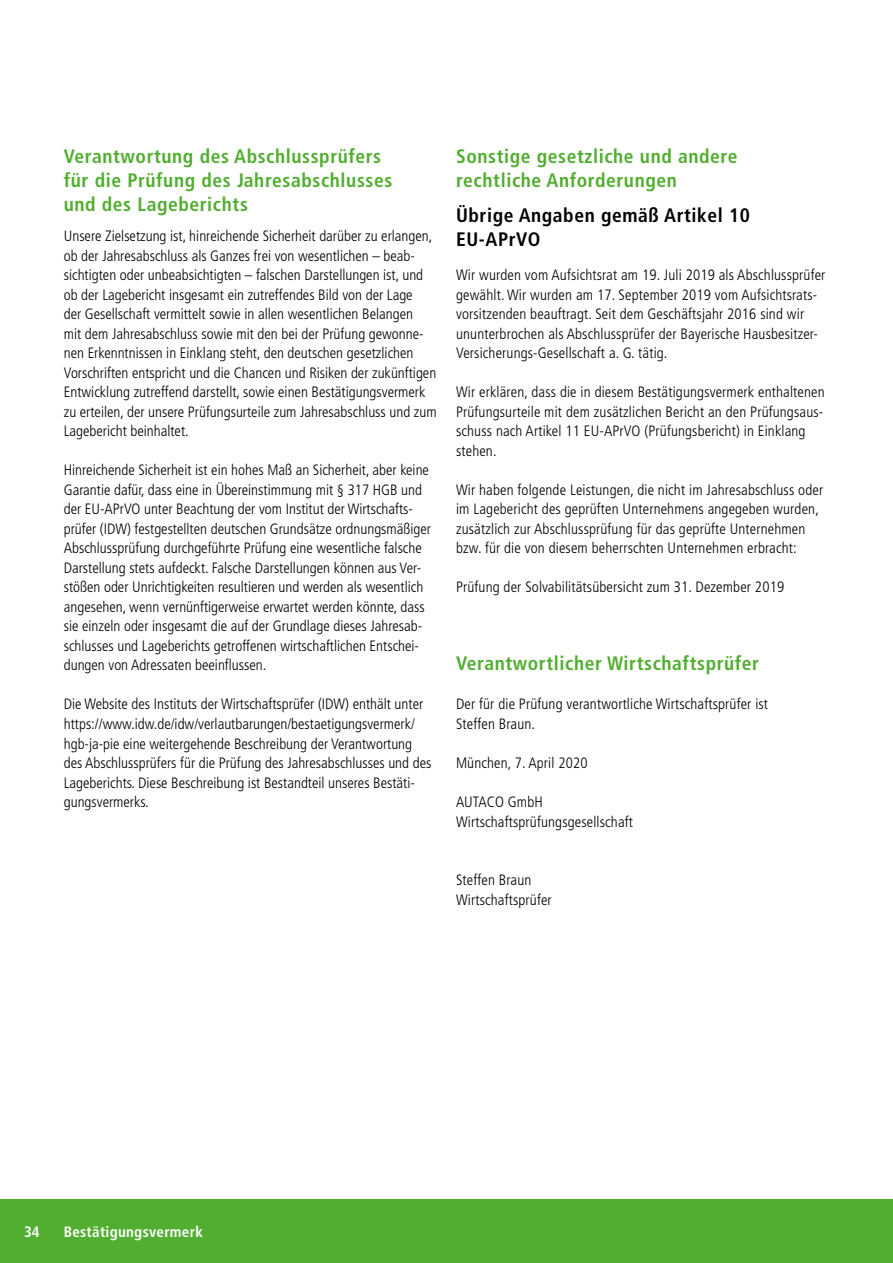
<style>
.page{position:relative;width:893px;height:1263px;background:#fff}
.page>*{position:absolute;margin:0;border:0;box-sizing:border-box;transform-origin:0 0}
.t1{font:700 condensed 19.5px/24px "Frutiger";letter-spacing:.03em;color:#51ae30}
.t2{font:700 condensed 19.5px/24px "Frutiger";letter-spacing:.03em;color:#000}
.t3{font:300 condensed 15px/19.5px "Frutiger";color:#000}
.t4{font:700 condensed 15px "Frutiger";letter-spacing:.02em;color:#fff}
</style>
<div class="page">
<div style="left:0;top:1199px;width:893px;height:64px;background:#51ae30"></div>
<h1 class="t1" style="left:64px;top:145px;width:330px">Verantwortung des Abschlussprüfers für die Prüfung des Jahresabschlusses und des Lageberichts</h1>
<p class="t3" style="left:64px;top:227px;width:374px">Unsere Zielsetzung ist, hinreichende Sicherheit darüber zu erlangen, ob der Jahresabschluss als Ganzes frei von wesentlichen – beab&shy;sichtigten oder unbeabsichtigten – falschen Darstellungen ist, und ob der Lagebericht insgesamt ein zutreffendes Bild von der Lage<br>der Gesellschaft vermittelt sowie in allen wesentlichen Belangen<br>mit dem Jahresabschluss sowie mit den bei der Prüfung gewonne&shy;nen Erkenntnissen in Einklang steht, den deutschen gesetzlichen Vorschriften entspricht und die Chancen und Risiken der zukünftigen Entwicklung zutreffend darstellt, sowie einen Bestätigungsvermerk zu erteilen, der unsere Prüfungsurteile zum Jahresabschluss und zum Lagebericht beinhaltet.</p>
<p class="t3" style="left:64px;top:461px;width:369px">Hinreichende Sicherheit ist ein hohes Maß an Sicherheit, aber keine Garantie dafür, dass eine in Übereinstimmung mit § 317 HGB und der EU-APrVO unter Beachtung der vom Institut der Wirtschafts&shy;prüfer (IDW) festgestellten deutschen Grundsätze ordnungsmäßiger Abschlussprüfung durchgeführte Prüfung eine wesentliche falsche Darstellung stets aufdeckt. Falsche Darstellungen können aus Ver&shy;stößen oder Unrichtigkeiten resultieren und werden als wesentlich angesehen, wenn vernünftigerweise erwartet werden könnte, dass sie einzeln oder insgesamt die auf der Grundlage dieses Jahresab&shy;schlusses und Lageberichts getroffenen wirtschaftlichen Entschei&shy;dungen von Adressaten beeinflussen.</p>
<p class="t3" style="left:64px;top:695px;width:369px">Die Website des Instituts der Wirtschaftsprüfer (IDW) enthält unter https://www.idw.de/idw/verlautbarungen/bestaetigungsvermerk/ hgb-ja-pie eine weitergehende Beschreibung der Verantwortung des Abschlussprüfers für die Prüfung des Jahresabschlusses und des Lageberichts. Diese Beschreibung ist Bestandteil unseres Bestäti&shy;gungsvermerks.</p>
<h1 class="t1" style="left:456px;top:145px;width:283px">Sonstige gesetzliche und andere rechtliche Anforderungen</h1>
<h1 class="t2" style="left:456px;top:203px;width:295px">Übrige Angaben gemäß Artikel 10<br>EU-APrVO</h1>
<p class="t3" style="left:456px;top:266px;width:371px">Wir wurden vom Aufsichtsrat am 19. Juli 2019 als Abschlussprüfer gewählt. Wir wurden am 17. September 2019 vom Aufsichtsrats&shy;vorsitzenden beauftragt. Seit dem Geschäftsjahr 2016 sind wir ununterbrochen als Abschlussprüfer der Bayerische Hausbesitzer-Versicherungs-Gesellschaft a. G. tätig.</p>
<p class="t3" style="left:456px;top:383px;width:370px">Wir erklären, dass die in diesem Bestätigungsvermerk enthaltenen Prüfungsurteile mit dem zusätzlichen Bericht an den Prüfungsaus&shy;schuss nach Artikel 11 EU-APrVO (Prüfungsbericht) in Einklang stehen.</p>
<p class="t3" style="left:456px;top:480px;width:369px">Wir haben folgende Leistungen, die nicht im Jahresabschluss oder im Lagebericht des geprüften Unternehmens angegeben wurden, zusätzlich zur Abschlussprüfung für das geprüfte Unternehmen bzw. für die von diesem beherrschten Unternehmen erbracht:</p>
<p class="t3" style="left:456px;top:578px;width:330px">Prüfung der Solvabilitätsübersicht zum 31. Dezember 2019</p>
<h1 class="t1" style="left:456px;top:652px;width:305px">Verantwortlicher Wirtschaftsprüfer</h1>
<p class="t3" style="left:456px;top:695px;width:314px">Der für die Prüfung verantwortliche Wirtschaftsprüfer ist<br>Steffen Braun.</p>
<p class="t3" style="left:456px;top:753px;width:133px">München, 7. April 2020</p>
<p class="t3" style="left:456px;top:792px;width:179px">AUTACO GmbH<br>Wirtschaftsprüfungsgesellschaft</p>
<p class="t3" style="left:456px;top:870px;width:97px">Steffen Braun<br>Wirtschaftsprüfer</p>
<p class="t4" style="left:24px;top:1223px;width:17px">34</p>
<p class="t4" style="left:64px;top:1223px;width:141px">Bestätigungsvermerk</p>
</div>
